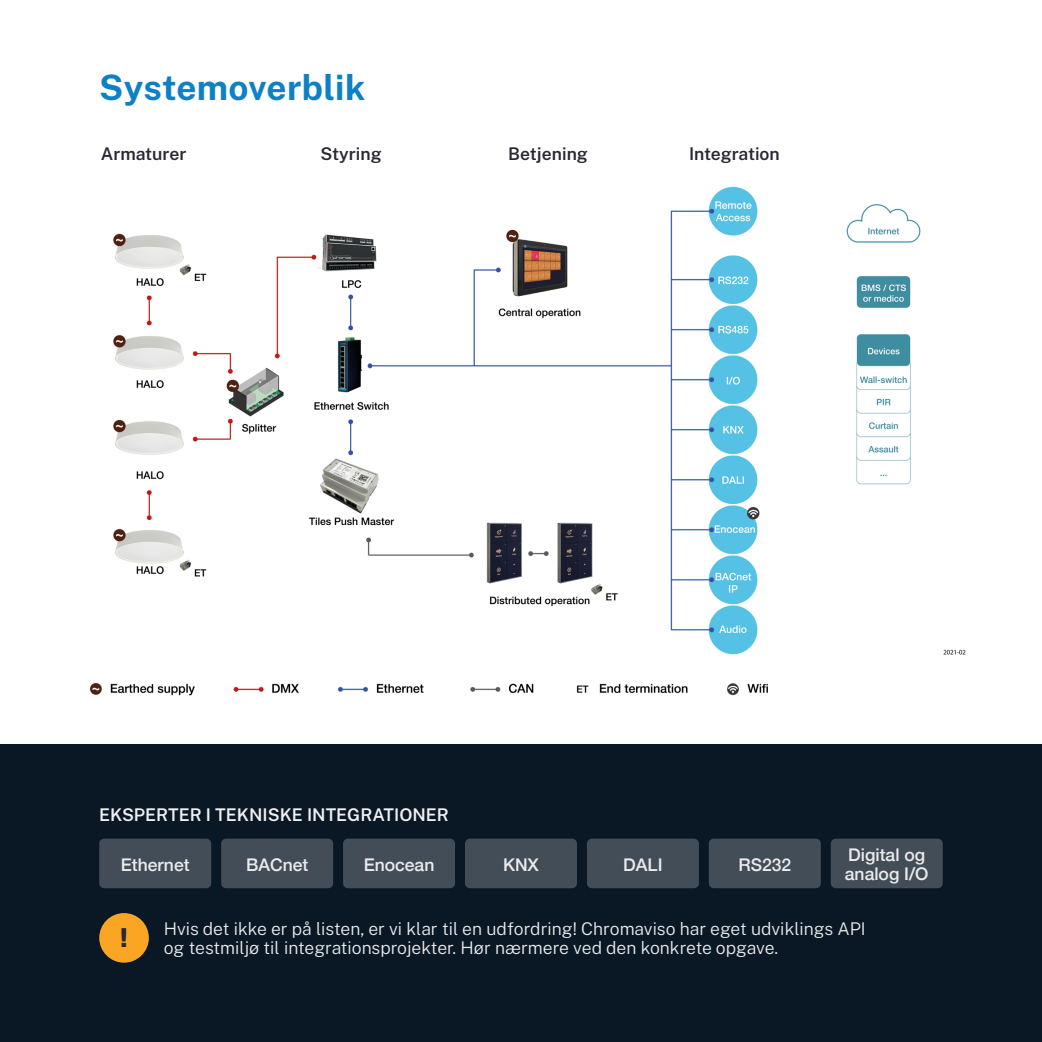
<style>
.page{position:relative;width:1042px;height:1042px;background:#fff}
.page>*{position:absolute;margin:0;border:0;box-sizing:border-box;transform-origin:0 0}
.t1{font:700 35px "Public Sans";letter-spacing:.01em;color:#0c81c5}
.t2{font:900 condensed 26.25px "Helvetica Neue";color:#282832}
.t3{font:300 17.5px/19.2px "Public Sans";color:#ebebeb}
.t4{font:500 17.5px/19.2px "Helvetica Neue";color:#ebebeb}
.t5{font:600 17.5px "Public Sans";color:#282832}
.t6{font:600 17.5px "Public Sans";color:#f0f0f0}
</style>
<div class="page">
<div style="left:0;top:744px;width:1042px;height:298px;background:#0a1826"></div>
<div style="left:99px;top:838px;width:112px;height:50px;background:#434d58;border-radius:5px"></div>
<div style="left:221px;top:838px;width:112px;height:50px;background:#434d58;border-radius:5px"></div>
<div style="left:343px;top:838px;width:112px;height:50px;background:#434d58;border-radius:5px"></div>
<div style="left:465px;top:838px;width:112px;height:50px;background:#434d58;border-radius:5px"></div>
<div style="left:587px;top:838px;width:112px;height:50px;background:#434d58;border-radius:5px"></div>
<div style="left:709px;top:838px;width:112px;height:50px;background:#434d58;border-radius:5px"></div>
<div style="left:831px;top:838px;width:112px;height:50px;background:#434d58;border-radius:5px"></div>
<div style="left:99px;top:913px;width:50px;height:49px;background:#faa523;border-radius:50%"></div>
<img style="left:89px;top:186px;width:877px;height:510px">
<p class="t1" style="left:99px;top:64px;width:268px">Systemoverblik</p>
<p class="t5" style="left:101px;top:142px;width:87px">Armaturer</p>
<p class="t5" style="left:320px;top:142px;width:63px">Styring</p>
<p class="t5" style="left:508px;top:142px;width:81px">Betjening</p>
<p class="t5" style="left:689px;top:142px;width:92px">Integration</p>
<p class="t6" style="left:99px;top:803px;width:351px">EKSPERTER I TEKNISKE INTEGRATIONER</p>
<p class="t4" style="left:121px;top:853px;width:70px">Ethernet</p>
<p class="t4" style="left:246px;top:853px;width:64px">BACnet</p>
<p class="t4" style="left:364px;top:853px;width:72px">Enocean</p>
<p class="t4" style="left:623px;top:853px;width:41px">DALI</p>
<p class="t4" style="left:738px;top:853px;width:54px">RS232</p>
<p class="t4" style="left:845px;top:844px;width:85px">Digital og analog I/O</p>
<p class="t4" style="left:503px;top:853px;width:37px">KNX</p>
<p class="t2" style="left:120px;top:916px;width:10px">!</p>
<p class="t3" style="left:164px;top:918px;width:703px">Hvis det ikke er på listen, er vi klar til en udfordring! Chromaviso har eget udviklings API og testmiljø til integrationsprojekter. Hør nærmere ved den konkrete opgave.</p>
</div>
